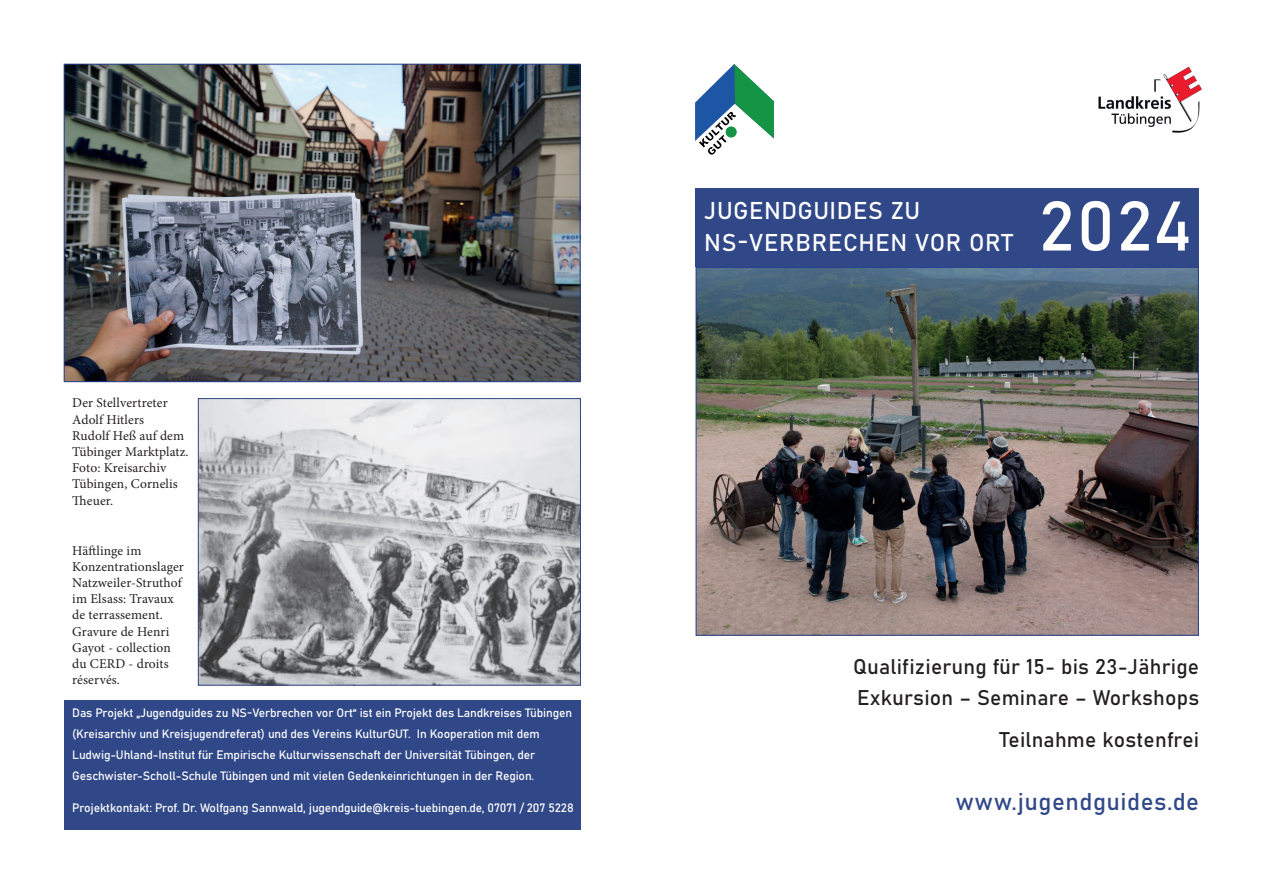
<style>
.page{position:relative;width:1263px;height:893px;background:#fff}
.page>*{position:absolute;margin:0;border:0;box-sizing:border-box;transform-origin:0 0}
.t1{font:69px "Bahnschrift";color:#fff}
.t2{font:24px/31.5px "Bahnschrift";letter-spacing:.03em;color:#fff}
.t3{font:24px "Bahnschrift";color:#304888}
.t4{font:21px/31.5px "Bahnschrift";letter-spacing:.01em;color:#231f20}
.t5{font:13.5px/16.2px "Minion Pro";letter-spacing:.01em;color:#231f20}
.t6{font:12px/21px "Bahnschrift";letter-spacing:-.01em;color:#fff}
</style>
<div class="page">
<div style="left:696px;top:189px;width:503px;height:78px;background:#304888"></div>
<img style="left:1098px;top:66px;width:104px;height:67px">
<img style="left:696px;top:64px;width:78px;height:91px">
<img style="left:698px;top:269px;width:499px;height:365px">
<div style="left:64px;top:700px;width:516px;height:129px;background:#304888"></div>
<img style="left:200px;top:400px;width:379px;height:284px">
<div style="left:198px;top:398px;width:383px;height:288px;border:1px solid #304888"></div>
<img style="left:66px;top:66px;width:512px;height:314px">
<div style="left:64px;top:64px;width:516px;height:318px;border:1px solid #253f8e"></div>
<p class="t5" style="left:72px;top:395px;width:118px">Der Stellvertreter<br>Adolf Hitlers<br>Rudolf Heß auf dem<br>Tübinger Marktplatz.<br>Foto: Kreisarchiv<br>Tübingen, Cornelis<br>Theuer.</p>
<h2 class="t2" style="left:704px;top:193px;width:310px">Jugendguides zu<br>NS-Verbrechen vor Ort</h2>
<h1 class="t1" style="left:1039px;top:174px;width:154px">2024</h1>
<p class="t5" style="left:72px;top:542px;width:113px">Häftlinge im<br>Konzentrationslager<br>Natzweiler-Struthof im Elsass: Travaux de terrassement.<br>Gravure de Henri<br>Gayot - collection du CERD - droits réservés.</p>
<h3 class="t4" style="left:853px;top:649px;width:347px">Qualifizierung für 15- bis 23-Jährige<br>Exkursion – Seminare – Workshops</h3>
<h3 class="t4" style="left:999px;top:722px;width:201px">Teilnahme kostenfrei</h3>
<p class="t6" style="left:72px;top:701px;width:501px">Das Projekt „Jugendguides zu NS-Verbrechen vor Ort“ ist ein Projekt des Landkreises Tübingen (Kreisarchiv und Kreisjugendreferat) und des Vereins KulturGUT. I n Kooperation mit dem Ludwig-Uhland-I nstitut für Empirische Kulturwissenschaft der Universität Tübingen, der Geschwister-Scholl-Schule Tübingen und mit vielen Gedenkeinrichtungen in der Region.</p>
<p class="t6" style="left:72px;top:796px;width:503px">Projektkontakt: Prof. Dr. Wolfgang Sannwald, jugendguide@kreis-tuebingen.de, 07071 / 207 5228</p>
<h2 class="t3" style="left:955px;top:783px;width:245px">www.jugendguides.de</h2>
</div>
